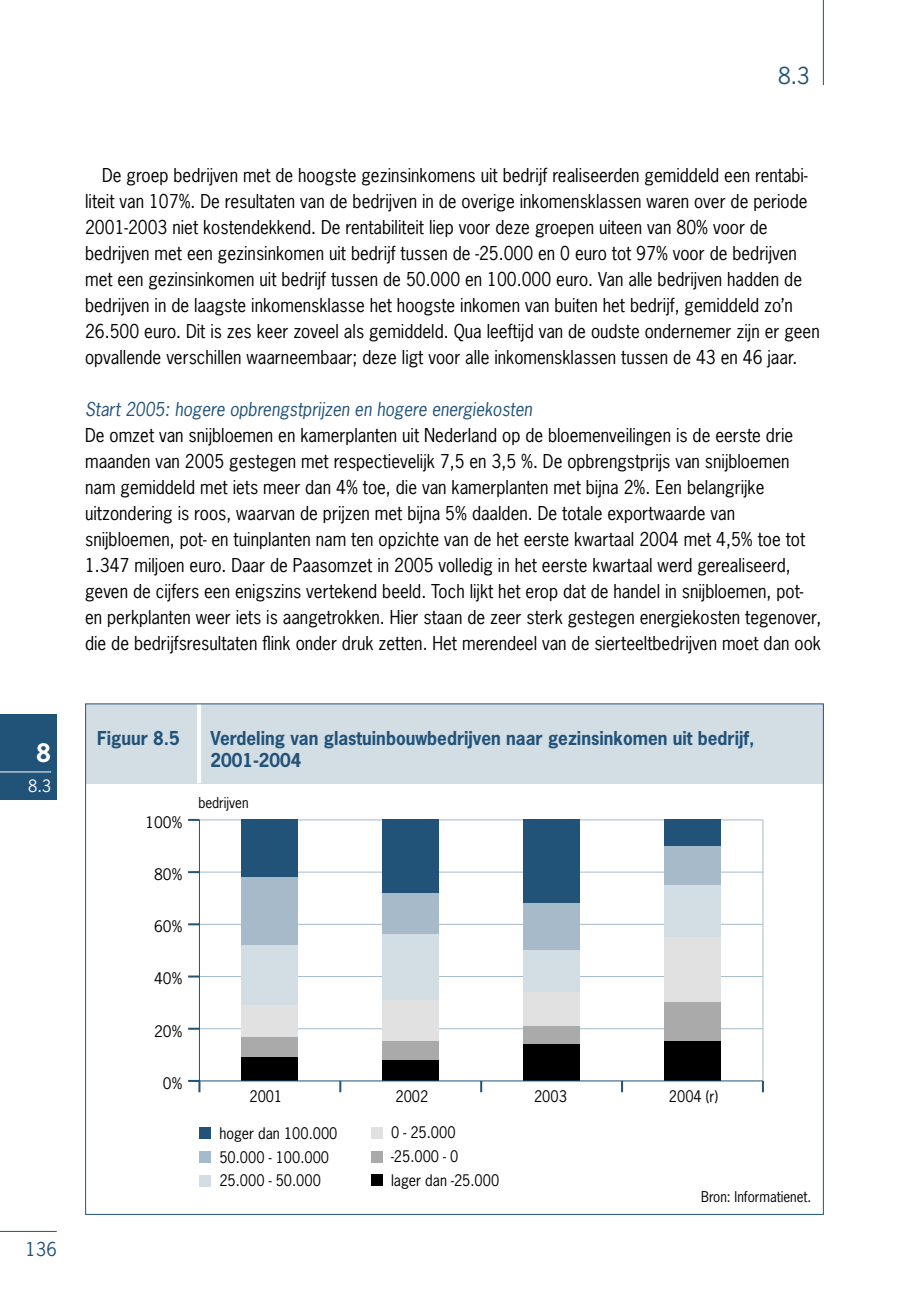
<style>
.page{position:relative;width:908px;height:1316px;background:#fff}
.page>*{position:absolute;margin:0;border:0;box-sizing:border-box;transform-origin:0 0}
.t1{font:700 24px "News Gothic Std";color:#fff}
.t2{font:22px "News Gothic Std";color:#215379}
.t3{font:18px/26px "News Gothic Std";color:#000;scale:.95 1}
.t4{font:700 18px/22px "News Gothic Std";color:#215379;scale:.95 1}
.t5{font:italic 18px "News Gothic Std";color:#215379;scale:.95 1}
.t6{font:18px "News Gothic Std";color:#215379}
.t7{font:16px "News Gothic Std";color:#fff}
.t8{font:15px/24px "News Gothic Std";color:#000;scale:.95 1}
.t9{font:15px "News Gothic Std";color:#000}
.t10{font:14px "News Gothic Std";color:#000;scale:.95 1}
</style>
<div class="page">
<div style="left:0;top:714px;width:57px;height:85px;background:#215379"></div>
<hr style="left:822px;top:0;width:1px;height:85px;background:#215379">
<hr style="left:0;top:1230px;width:57px;height:1px;background:#215379">
<hr style="left:0;top:771px;width:51px;height:1px;background:#fff">
<hr style="left:199px;top:1028px;width:563px;height:1px;background:#a6bac9">
<hr style="left:199px;top:975px;width:563px;height:1px;background:#a6bac9">
<hr style="left:199px;top:923px;width:563px;height:1px;background:#a6bac9">
<hr style="left:199px;top:871px;width:563px;height:1px;background:#a6bac9">
<hr style="left:199px;top:819px;width:563px;height:1px;background:#a6bac9">
<div style="left:86px;top:703px;width:737px;height:80px;background:#d3dde4"></div>
<hr style="left:197px;top:703px;width:4px;height:80px;background:#fff">
<svg style="left:339px;top:1081px;width:2px;height:11px"></svg>
<svg style="left:480px;top:1081px;width:2px;height:11px"></svg>
<svg style="left:620px;top:1081px;width:2px;height:11px"></svg>
<svg style="left:761px;top:1080px;width:2px;height:12px"></svg>
<hr style="left:762px;top:820px;width:1px;height:260px;background:#a6bac9">
<svg style="left:188px;top:1079px;width:12px;height:13px"></svg>
<svg style="left:188px;top:1027px;width:11px;height:2px"></svg>
<svg style="left:188px;top:975px;width:11px;height:2px"></svg>
<svg style="left:188px;top:923px;width:11px;height:2px"></svg>
<svg style="left:188px;top:871px;width:11px;height:2px"></svg>
<svg style="left:188px;top:818px;width:11px;height:2px"></svg>
<div style="left:199px;top:1127px;width:11px;height:11px;background:#215379"></div>
<div style="left:241px;top:819px;width:57px;height:58px;background:#215379"></div>
<div style="left:382px;top:819px;width:57px;height:74px;background:#215379"></div>
<div style="left:523px;top:819px;width:56px;height:84px;background:#215379"></div>
<div style="left:663px;top:819px;width:57px;height:27px;background:#215379"></div>
<div style="left:199px;top:1151px;width:11px;height:11px;background:#a6bac9"></div>
<div style="left:241px;top:877px;width:57px;height:68px;background:#a6bac9"></div>
<div style="left:382px;top:893px;width:57px;height:41px;background:#a6bac9"></div>
<div style="left:523px;top:903px;width:56px;height:47px;background:#a6bac9"></div>
<div style="left:663px;top:846px;width:57px;height:39px;background:#a6bac9"></div>
<div style="left:199px;top:1175px;width:11px;height:11px;background:#d3dde4"></div>
<div style="left:241px;top:945px;width:57px;height:60px;background:#d3dde4"></div>
<div style="left:382px;top:934px;width:57px;height:65px;background:#d3dde4"></div>
<div style="left:523px;top:950px;width:56px;height:42px;background:#d3dde4"></div>
<div style="left:663px;top:885px;width:57px;height:52px;background:#d3dde4"></div>
<div style="left:371px;top:1126px;width:11px;height:12px;background:#e1e1e1"></div>
<div style="left:241px;top:1005px;width:57px;height:31px;background:#e1e1e1"></div>
<div style="left:382px;top:999px;width:57px;height:42px;background:#e1e1e1"></div>
<div style="left:523px;top:992px;width:56px;height:34px;background:#e1e1e1"></div>
<div style="left:663px;top:937px;width:57px;height:65px;background:#e1e1e1"></div>
<div style="left:371px;top:1150px;width:11px;height:12px;background:#aaa"></div>
<div style="left:241px;top:1036px;width:57px;height:21px;background:#aaa"></div>
<div style="left:382px;top:1041px;width:57px;height:18px;background:#aaa"></div>
<div style="left:523px;top:1026px;width:56px;height:18px;background:#aaa"></div>
<div style="left:663px;top:1002px;width:57px;height:39px;background:#aaa"></div>
<div style="left:371px;top:1174px;width:11px;height:11px;background:#000"></div>
<div style="left:241px;top:1057px;width:57px;height:23px;background:#000"></div>
<div style="left:382px;top:1059px;width:57px;height:21px;background:#000"></div>
<div style="left:523px;top:1044px;width:56px;height:36px;background:#000"></div>
<div style="left:663px;top:1041px;width:57px;height:39px;background:#000"></div>
<hr style="left:199px;top:1080px;width:563px;height:1px;background:#215379">
<hr style="left:199px;top:819px;width:1px;height:261px;background:#215379">
<p class="t2" style="left:777px;top:62px;width:33px">8.3</p>
<p class="t3" style="left:85px;top:162px;width:774px;text-indent:17px">De groep bedrijven met de hoogste gezinsinkomens uit bedrijf realiseerden gemiddeld een rentabi&shy;liteit van 107%. De resultaten van de bedrijven in de overige inkomensklassen waren over de periode 2001-2003 niet kostendekkend. De rentabiliteit liep voor deze groepen uiteen van 80% voor de bedrijven met een gezinsinkomen uit bedrijf tussen de -25.000 en 0 euro tot 97% voor de bedrijven met een gezinsinkomen uit bedrijf tussen de 50.000 en 100.000 euro. Van alle bedrijven hadden de bedrijven in de laagste inkomensklasse het hoogste inkomen van buiten het bedrijf, gemiddeld zo’n 26.500 euro. Dit is zes keer zoveel als gemiddeld. Qua leeftijd van de oudste ondernemer zijn er geen opvallende verschillen waarneembaar; deze ligt voor alle inkomensklassen tussen de 43 en 46 jaar.</p>
<p class="t5" style="left:85px;top:398px;width:472px">Start 2005: hogere opbrengstprijzen en hogere energiekosten</p>
<p class="t3" style="left:85px;top:422px;width:776px">De omzet van snijbloemen en kamerplanten uit Nederland op de bloemenveilingen is de eerste drie maanden van 2005 gestegen met respectievelijk 7,5 en 3,5 %. De opbrengstprijs van snijbloemen nam gemiddeld met iets meer dan 4% toe, die van kamerplanten met bijna 2%. Een belangrijke uitzondering is roos, waarvan de prijzen met bijna 5% daalden. De totale exportwaarde van snijbloemen, pot- en tuinplanten nam ten opzichte van de het eerste kwartaal 2004 met 4,5% toe tot 1.347 miljoen euro. Daar de Paasomzet in 2005 volledig in het eerste kwartaal werd gerealiseerd, geven de cijfers een enigszins vertekend beeld. Toch lijkt het erop dat de handel in snijbloemen, pot&shy;en perkplanten weer iets is aangetrokken. Hier staan de zeer sterk gestegen energiekosten tegenover, die de bedrijfsresultaten flink onder druk zetten. Het merendeel van de sierteeltbedrijven moet dan ook</p>
<h1 class="t1" style="left:36px;top:736px;width:16px">8</h1>
<p class="t7" style="left:28px;top:775px;width:24px">8.3</p>
<p class="t6" style="left:26px;top:1237px;width:33px">136</p>
<p class="t4" style="left:97px;top:726px;width:88px">Figuur 8.5</p>
<p class="t4" style="left:210px;top:726px;width:574px">Verdeling van glastuinbouwbedrijven naar gezinsinkomen uit bedrijf,<br>2001-2004</p>
<p class="t9" style="left:145px;top:812px;width:38px">100%</p>
<p class="t9" style="left:154px;top:864px;width:30px">80%</p>
<p class="t9" style="left:154px;top:916px;width:30px">60%</p>
<p class="t9" style="left:154px;top:968px;width:30px">40%</p>
<p class="t9" style="left:154px;top:1021px;width:30px">20%</p>
<p class="t9" style="left:163px;top:1073px;width:21px">0%</p>
<p class="t10" style="left:198px;top:793px;width:54px">bedrijven</p>
<p class="t8" style="left:249px;top:1083px;width:36px">2001</p>
<p class="t8" style="left:395px;top:1083px;width:36px">2002</p>
<p class="t8" style="left:533px;top:1083px;width:36px">2003</p>
<p class="t8" style="left:668px;top:1083px;width:53px">2004 (r)</p>
<p class="t8" style="left:219px;top:1120px;width:126px">hoger dan 100.000<br>50.000 - 100.000<br>25.000 - 50.000</p>
<p class="t8" style="left:391px;top:1120px;width:115px">0 - 25.000 -25.000 - 0<br>lager dan -25.000</p>
<p class="t10" style="left:700px;top:1187px;width:118px">Bron: Informatienet.</p>
</div>
